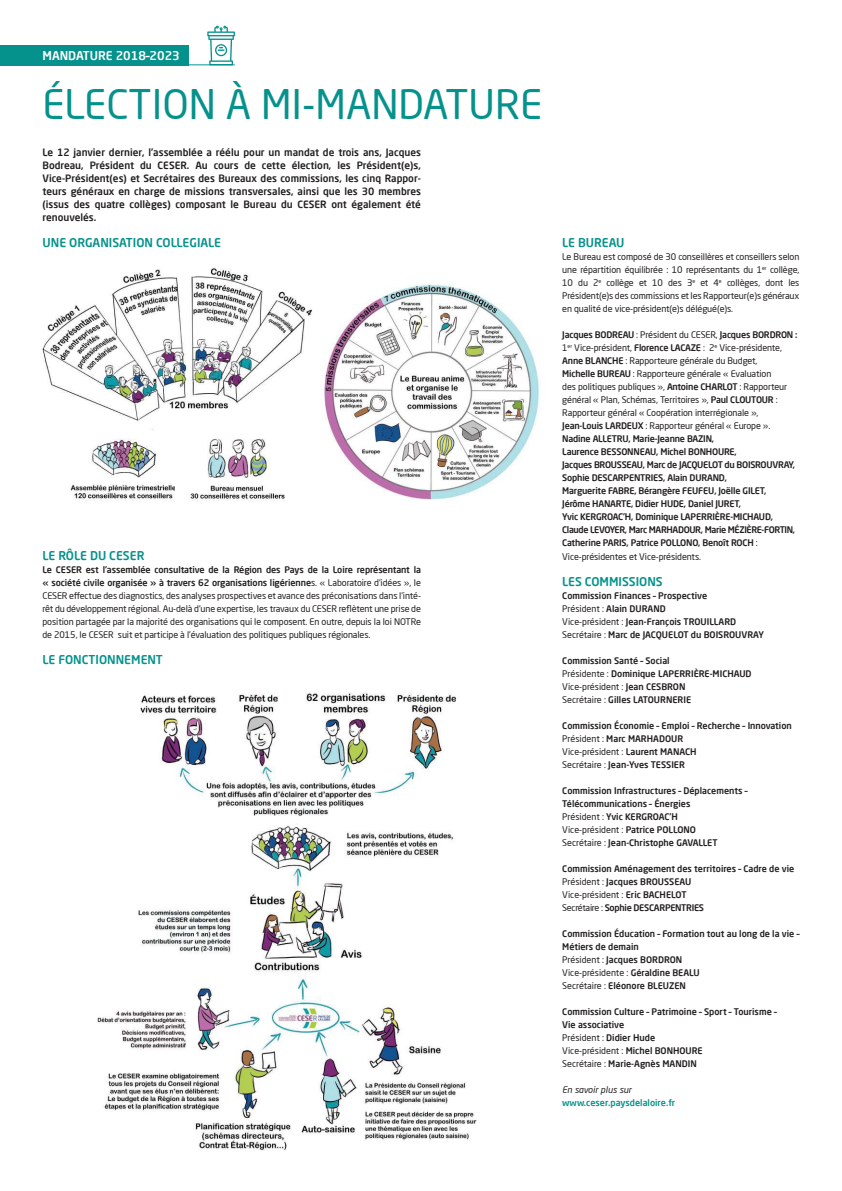
<style>
.page{position:relative;width:842px;height:1191px;background:#fff}
.page>*{position:absolute;margin:0;border:0;box-sizing:border-box;transform-origin:0 0}
.t1{font:40px "Neo Sans Pro";color:#06928c}
.t2{font:500 12px "Neo Sans Pro";color:#06928c}
.t3{font:500 12px "Neo Sans Pro";color:#fff}
.t4{font:500 10px/13px "Neo Sans Pro";color:#221f1f;text-align:justify}
.t5{font:500 9px/13px "Neo Sans Pro";letter-spacing:-.01em;color:#221f1f}
.t6{font:9px/13px "Neo Sans Pro";letter-spacing:-.01em;color:#221f1f;text-align:justify}
.t7{font:500 9px "Neo Sans Pro";color:#06928c}
.t8{font:italic 9px "Neo Sans Pro";color:#221f1f}
.s1{font-weight:500}
.s2{font-weight:400}
</style>
<div class="page">
<img style="left:324px;top:284px;width:216px;height:216px">
<div style="left:0;top:45px;width:188px;height:20px;background:#06928c"></div>
<hr style="left:189px;top:64px;width:45px;height:1px;background:#06928c">
<img style="left:42px;top:268px;width:270px;height:153px">
<img style="left:70px;top:429px;width:105px;height:72px">
<img style="left:190px;top:439px;width:95px;height:62px">
<img style="left:97px;top:692px;width:380px;height:459px">
<svg style="left:207px;top:26px;width:28px;height:39px"></svg>
<h2 class="t3" style="left:43px;top:48px;width:139px">MANDATURE 2018–2023</h2>
<h1 class="t1" style="left:43px;top:81px;width:501px">ÉLECTION À MI-MANDATURE</h1>
<p class="t4" style="left:43px;top:146px;width:380px">Le 12 janvier dernier, l’assemblée a réélu pour un mandat de trois ans, Jacques Bodreau, Président du CESER. Au cours de cette élection, les Président(e)s, Vice-Président(es) et Secrétaires des Bureaux des commissions, les cinq Rappor&shy;teurs généraux en charge de missions transversales, ainsi que les 30 membres (issus des quatre collèges) composant le Bureau du CESER ont également été renouvelés.</p>
<h2 class="t2" style="left:43px;top:236px;width:180px">UNE ORGANISATION COLLEGIALE</h2>
<h2 class="t2" style="left:43px;top:549px;width:104px">LE RÔLE DU CESER</h2>
<p class="t6" style="left:43px;top:563px;width:380px"><span class="s1">Le CESER est l’assemblée consultative de la Région des Pays de la Loire représentant la « société civile organisée » à travers 62 organisations ligérienne</span>s. « Laboratoire d’idées », le CESER effectue des diagnostics, des analyses prospectives et avance des préconisations dans l’inté&shy;rêt du développement régional. Au-delà d’une expertise, les travaux du CESER reflètent une prise de position partagée par la majorité des organisations qui le composent. En outre, depuis la loi NOTRe de 2015, le CESER suit et participe à l’évaluation des politiques publiques régionales.</p>
<h2 class="t2" style="left:43px;top:652px;width:122px">LE FONCTIONNEMENT</h2>
<h2 class="t2" style="left:562px;top:236px;width:64px">LE BUREAU</h2>
<p class="t6" style="left:562px;top:250px;width:239px">Le Bureau est composé de 30 conseillères et conseillers selon une répartition équilibrée : 10 représentants du 1<sup>er</sup> collège, 10 du 2<sup>e</sup> collège et 10 des 3<sup>e</sup> et 4<sup>e</sup> collèges, dont les Président(e)s des commissions et les Rapporteur(e)s généraux en qualité de vice-président(e)s délégué(e)s.</p>
<p class="t5" style="left:562px;top:328px;width:237px">Jacques BODREAU <span class="s2">: Président du CESER,</span> Jacques BORDRON :<br><span class="s2">1</span><sup>er</sup> <span class="s2">Vice-président,</span> Florence LACAZE <span class="s2">: 2</span><sup>e</sup> <span class="s2">Vice-présidente, </span>Anne BLANCHE <span class="s2">: Rapporteure générale du Budget,<br></span>Michelle BUREAU <span class="s2">: Rapporteure générale « Evalua tion<br>des politiques publiques »,</span> Antoine CHARLOT <span class="s2">: Rappor teur général « Plan, Schémas, Territoires »,</span> Paul CLOUTOUR <span class="s2">:<br>Rapporteur général « Coopération interrégionale », </span>Jean-Louis LARDEUX <span class="s2">: Rapporteur général « Europe ».<br></span>Nadine ALLETRU, Marie-Jeanne BAZIN,<br>Laurence BESSONNEAU, Michel BONHOURE,<br>Jacques BROUSSEAU, Marc de JACQUELOT du BOISROUVRAY, Sophie DESCARPENTRIES, Alain DURAND,<br>Marguerite FABRE, Bérangère FEUFEU, Joëlle GILET,<br>Jérôme HANARTE, Didier HUDE, Daniel JURET,<br>Yvic KERGROAC’H, Dominique LAPERRIÈRE-MICHAUD, Claude LEVOYER, Marc MARHADOUR, Marie MÉZIÈRE-FORTIN, Catherine PARIS, Patrice POLLONO, Benoît ROCH <span class="s2">:<br>Vice-présidentes et Vice-pré sidents.</span></p>
<h2 class="t2" style="left:562px;top:573px;width:102px">LES COMMISSIONS</h2>
<p class="t5" style="left:562px;top:588px;width:203px">Commission Finances – Prospective<br><span class="s2">Président :</span> Alain DURAND<br><span class="s2">Vice-président :</span> Jean-François TROUILLARD <span class="s2">Secrétaire :</span> Marc de JACQUELOT du BOISROUVRAY</p>
<p class="t5" style="left:562px;top:653px;width:191px">Commission Santé – Social<br><span class="s2">Présidente :</span> Dominique LAPERRIÈRE-MICHAUD <span class="s2">Vice-président :</span> Jean CESBRON<br><span class="s2">Secrétaire :</span> Gilles LATOURNERIE</p>
<p class="t5" style="left:562px;top:718px;width:231px">Commission Économie – Emploi – Recherche – Innovation <span class="s2">Président :</span> Marc MARHADOUR<br><span class="s2">Vice-président :</span> Laurent MANACH<br><span class="s2">Secrétaire :</span> Jean-Yves TESSIER</p>
<p class="t5" style="left:562px;top:783px;width:187px">Commission Infrastructures – Déplacements – Télécommunications – Énergies<br><span class="s2">Président :</span> Yvic KERGROAC’H<br><span class="s2">Vice-président :</span> Patrice POLLONO<br><span class="s2">Secrétaire :</span> Jean-Christophe GAVALLET</p>
<p class="t5" style="left:562px;top:861px;width:234px">Commission Aménagement des territoires – Cadre de vie <span class="s2">Président :</span> Jacques BROUSSEAU<br><span class="s2">Vice-président :</span> Eric BACHELOT<br><span class="s2">Secrétaire :</span> Sophie DESCARPENTRIES</p>
<p class="t5" style="left:562px;top:926px;width:239px">Commission Éducation – Formation tout au long de la vie – Métiers de demain<br><span class="s2">Président :</span> Jacques BORDRON<br><span class="s2">Vice-présidente :</span> Géraldine BEALU<br><span class="s2">Secrétaire :</span> Eléonore BLEUZEN</p>
<p class="t5" style="left:562px;top:1004px;width:216px">Commission Culture – Patrimoine – Sport – Tourisme –<br>Vie associative<br><span class="s2">Président :</span> Didier Hude<br><span class="s2">Vice-président :</span> Michel BONHOURE<br><span class="s2">Secrétaire :</span> Marie-Agnès MANDIN</p>
<p class="t8" style="left:562px;top:1084px;width:71px">En savoir plus sur</p>
<p class="t7" style="left:562px;top:1097px;width:114px">www.ceser.paysdelaloire.fr</p>
</div>
